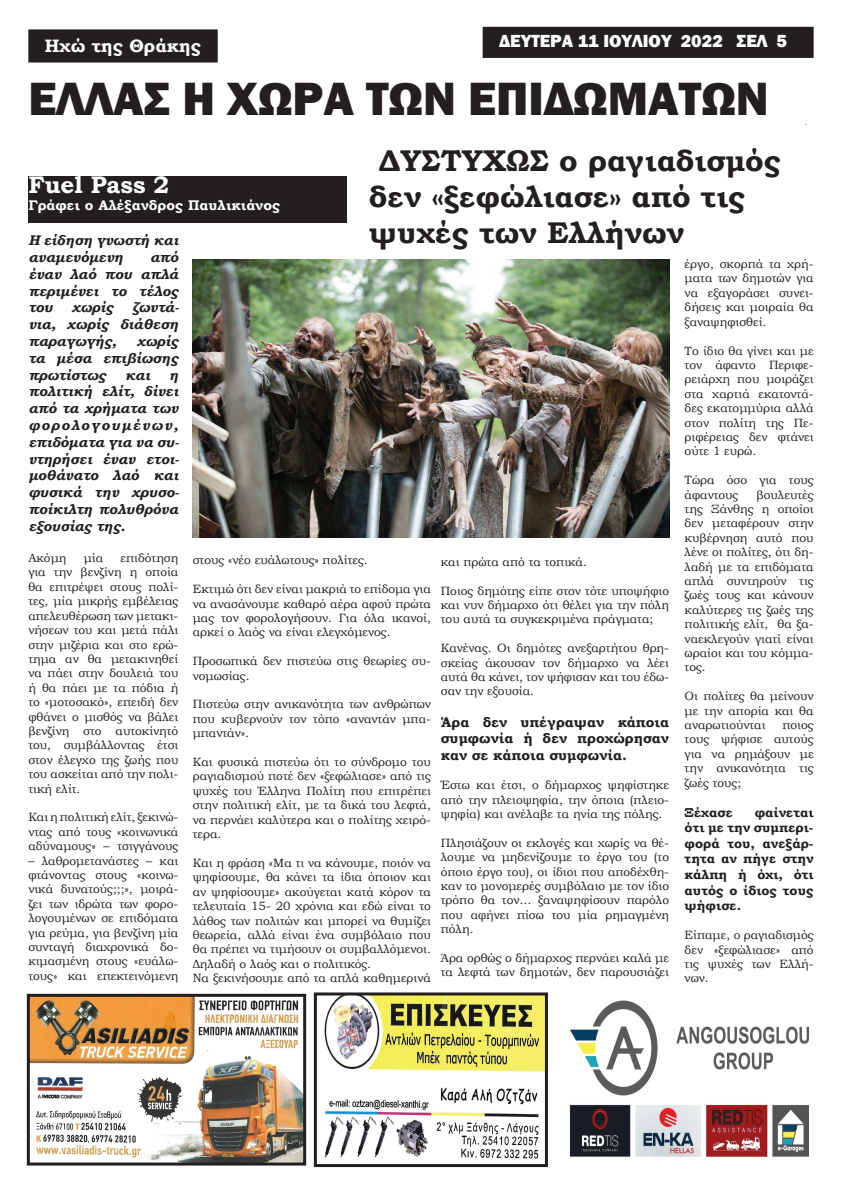
<style>
.page{position:relative;width:842px;height:1191px;background:#fff}
.page>*{position:absolute;margin:0;border:0;box-sizing:border-box;transform-origin:0 0}
.t1{font:800 48px "Franklin Gothic";color:#231f20}
.t2{font:700 30px/36px "Bookman Old Style";color:#231f20}
.t3{font:700 24px "Bookman Old Style";color:#fff}
.t4{font:800 18px "Franklin Gothic";color:#fff}
.t5{font:700 18px "Bookman Old Style";color:#fff}
.t6{font:italic 700 14px/16.8px "Bookman Old Style";color:#231f20;text-align:justify}
.t7{font:700 14px/16.8px "Bookman Old Style";color:#231f20;text-align:justify}
.t8{font:700 14px "Bookman Old Style";color:#fff}
.t9{font:700 13px/15.6px "Bookman Old Style";color:#231f20;text-align:justify}
.t10{font:12px/14.4px "Bookman Old Style";color:#231f20;text-align:justify}
</style>
<div class="page">
<div style="left:484px;top:28px;width:328px;height:28px;background:#231f20"></div>
<div style="left:483px;top:27px;width:331px;height:31px;border:3px solid #231f20"></div>
<div style="left:30px;top:31px;width:186px;height:30px;background:#231f20"></div>
<div style="left:28px;top:29px;width:190px;height:33px;border:3px solid #231f20"></div>
<img style="left:193px;top:259px;width:476px;height:278px">
<div style="left:28px;top:176px;width:319px;height:46px;background:#231f20"></div>
<img style="left:31px;top:997px;width:271px;height:164px">
<div style="left:27px;top:993px;width:279px;height:172px;border:3px solid #231f20"></div>
<img style="left:324px;top:996px;width:220px;height:163px">
<div style="left:314px;top:992px;width:234px;height:175px;border:3px solid #231f20"></div>
<img style="left:569px;top:1000px;width:241px;height:157px">
<h3 class="t5" style="left:45px;top:33px;width:158px">Ηχώ της Θράκης</h3>
<h3 class="t4" style="left:499px;top:30px;width:289px">ΔΕΥΤΕΡΑ 11 ΙΟΥΛΙΟΥ 2022 ΣΕΛ 5</h3>
<h1 class="t1" style="left:28px;top:68px;width:742px">ΕΛΛΑΣ Η ΧΩΡΑ ΤΩΝ ΕΠΙΔΩΜΑΤΩΝ</h1>
<h3 class="t3" style="left:28px;top:168px;width:143px">Fuel Pass 2</h3>
<p class="t8" style="left:28px;top:195px;width:253px">Γράφει ο Αλέξανδρος Παυλικιάνος</p>
<h2 class="t2" style="left:369px;top:142px;width:414px;text-indent:10px">ΔΥΣΤΥΧΩΣ ο ραγιαδισμός δεν «ξεφώλιασε» από τις</h2>
<p class="t6" style="left:28px;top:232px;width:151px">Η είδηση γνωστή και</p>
<p class="t6" style="left:28px;top:249px;width:96px">αναμενόμενη</p>
<p class="t6" style="left:28px;top:249px;width:151px;text-indent:122px">από έναν λαό που απλά περιμένει το τέλος του</p>
<p class="t6" style="left:28px;top:299px;width:152px;text-indent:104px">ζωντά&shy;νια, χωρίς διάθεση παραγωγής,</p>
<p class="t6" style="left:72px;top:299px;width:43px">χωρίς</p>
<p class="t6" style="left:28px;top:333px;width:152px;text-indent:108px">χωρίς τα μέσα επιβίωσης πρωτίστως</p>
<p class="t6" style="left:28px;top:366px;width:152px;text-indent:141px">η πολιτική ελίτ, δίνει από τα χρήματα των φορολογουμένων, επιδόματα για να συ&shy;ντηρήσει έναν ετοι&shy;μοθάνατο λαό και φυσικά την χρυσο&shy;ποίκιλτη πολυθρόνα εξουσίας της.</p>
<p class="t10" style="left:28px;top:551px;width:40px">Ακόμη</p>
<p class="t10" style="left:84px;top:551px;width:21px">μία</p>
<p class="t6" style="left:125px;top:366px;width:26px">και</p>
<p class="t10" style="left:28px;top:551px;width:152px;text-indent:92px">επιδότηση για την βενζίνη η οποία θα επιτρέψει στους πολί&shy;τες, μία μικρής εμβέλειας απελευθέρωση των μετακι&shy;νήσεων του και μετά πάλι στην μιζέρια και στο ερώ&shy;τημα αν θα μετακινηθεί να πάει στην δουλειά του ή θα πάει με τα πόδια ή το «μοτοσακό», επειδή δεν φθάνει ο μισθός να βάλει βενζίνη στο αυτοκίνητό του, συμβάλλοντας έτσι στον έλεγχο της ζωής που του ασκείται από την πολι&shy;τική ελίτ.</p>
<p class="t10" style="left:28px;top:810px;width:152px">Και η πολιτική ελίτ, ξεκινώ&shy;ντας από τους «κοινωνικά αδύναμους» – τσιγγάνους</p>
<p class="t10" style="left:28px;top:853px;width:152px">– λαθρομετανάστες – και φτάνοντας στους «κοινω&shy;νικά δυνατούς;;;», μοιρά&shy;ζει των ιδρώτα των φορο&shy;λογουμένων σε επιδόματα για ρεύμα, για βενζίνη μία συνταγή διαχρονικά δο&shy;κιμασμένη στους «ευάλω&shy;τους» και επεκτεινόμενη</p>
<h2 class="t2" style="left:369px;top:214px;width:317px">ψυχές των Ελλήνων</h2>
<p class="t10" style="left:193px;top:553px;width:177px">στους «νέο ευάλωτους» πολίτες.</p>
<p class="t10" style="left:193px;top:582px;width:240px">Εκτιμώ ότι δεν είναι μακριά το επίδομα για να ανασάνουμε καθαρό αέρα αφού πρώτα μας τον φορολογήσουν. Για όλα ικανοί, αρκεί ο λαός να είναι ελεγχόμενος.</p>
<p class="t10" style="left:193px;top:654px;width:240px">Προσωπικά δεν πιστεύω στις θεωρίες συ&shy;νομωσίας.</p>
<p class="t10" style="left:193px;top:697px;width:240px">Πιστεύω στην ανικανότητα των ανθρώπων που κυβερνούν τον τόπο «αναντάν μπα&shy;μπαντάν».</p>
<p class="t10" style="left:193px;top:755px;width:240px">Και φυσικά πιστεύω ότι το σύνδρομο του ραγιαδισμού ποτέ δεν «ξεφώλιασε» από τις ψυχές του Έλληνα Πολίτη που επιτρέπει στην πολιτική ελίτ, με τα δικά του λεφτά, να περνάει καλύτερα και ο πολίτης χειρό&shy;τερα.</p>
<p class="t10" style="left:193px;top:855px;width:240px;text-align:left">Και η φράση «Μα τι να κάνουμε, ποιόν να ψηφίσουμε, θα κάνει τα ίδια όποιον και αν ψηφίσουμε» ακούγεται κατά κόρον τα τελευταία 15- 20 χρόνια και εδώ είναι το λάθος των πολιτών και μπορεί να θυμίζει θεωρεία, αλλά είναι ένα συμβόλαιο που θα πρέπει να τιμήσουν οι συμβαλλόμενοι.<br>Δηλαδή ο λαός και ο πολιτικός.<br>Να ξεκινήσουμε από τα απλά καθημερινά</p>
<p class="t10" style="left:441px;top:554px;width:148px">και πρώτα από τα τοπικά.</p>
<p class="t10" style="left:441px;top:583px;width:230px">Ποιος δημότης είπε στον τότε υποψήφιο και νυν δήμαρχο ότι θέλει για την πόλη του αυτά τα συγκεκριμένα πράγματα;</p>
<p class="t10" style="left:441px;top:641px;width:230px">Κανένας. Οι δημότες ανεξαρτήτου θρη&shy;σκείας άκουσαν τον δήμαρχο να λέει αυτά θα κάνει, τον ψήφισαν και του έδω&shy;σαν την εξουσία.</p>
<p class="t7" style="left:441px;top:713px;width:230px">Άρα δεν υπέγραψαν κάποια συμφωνία ή δεν προχώρησαν καν σε κάποια συμφωνία.</p>
<p class="t10" style="left:441px;top:778px;width:230px">Έστω και έτσι, ο δήμαρχος ψηφίστηκε από την πλειοψηφία, την όποια (πλειο&shy;ψηφία) και ανέλαβε τα ηνία της πόλης.</p>
<p class="t10" style="left:441px;top:835px;width:230px">Πλησιάζουν οι εκλογές και χωρίς να θέ&shy;λουμε να μηδενίζουμε το έργο του (το όποιο έργο του), οι ίδιοι που αποδέχθη&shy;καν το μονομερές συμβόλαιο με τον ίδιο τρόπο θα τον… ξαναψηφίσουν παρόλο που αφήνει πίσω του μία ρημαγμένη πόλη.</p>
<p class="t10" style="left:441px;top:950px;width:230px">Άρα ορθώς ο δήμαρχος περνάει καλά με τα λεφτά των δημοτών, δεν παρουσιάζει</p>
<p class="t10" style="left:685px;top:257px;width:130px">έργο, σκορπά τα χρή&shy;ματα των δημοτών για να εξαγοράσει συνει&shy;δήσεις και μοιραία θα ξαναψηφισθεί.</p>
<p class="t10" style="left:685px;top:343px;width:130px">Το ίδιο θα γίνει και με τον άφαντο Περιφε&shy;ρειάρχη που μοιράζει στα χαρτιά εκατοντά&shy;δες εκατομμύρια αλλά στον πολίτη της Πε&shy;ριφέρειας δεν φτάνει ούτε 1 ευρώ.</p>
<p class="t10" style="left:685px;top:473px;width:130px">Τώρα όσο για τους άφαντους</p>
<p class="t10" style="left:685px;top:487px;width:130px;text-indent:72px">βουλευτές της Ξάνθης η οποίοι δεν μεταφέρουν στην κυβέρνηση αυτό που λένε οι πολίτες, ότι δη&shy;λαδή με τα επιδόματα απλά συντηρούν τις ζωές τους και κάνουν καλύτερες τις ζωές της πολιτικής ελίτ, θα ξα&shy;ναεκλεγούν γιατί είναι ωραίοι και του κόμμα&shy;τος.</p>
<p class="t10" style="left:685px;top:689px;width:130px">Οι πολίτες θα μείνουν με την απορία και θα αναρωτιούνται</p>
<p class="t10" style="left:685px;top:718px;width:130px;text-indent:98px">ποιος τους ψήφισε αυτούς για να ρημάξουν με την ανικανότητα τις ζωές τους;</p>
<p class="t9" style="left:685px;top:804px;width:50px">Ξέχασε</p>
<p class="t9" style="left:685px;top:804px;width:130px;text-indent:70px">φαίνεται ότι με την συμπερι&shy;φορά του, ανεξάρ&shy;τητα αν πήγε στην κάλπη ή όχι, ότι αυτός ο ίδιος τους ψήφισε.</p>
<p class="t10" style="left:685px;top:928px;width:130px">Είπαμε, ο ραγιαδισμός δεν «ξεφώλιασε» από τις ψυχές των Ελλή&shy;νων.</p>
</div>
